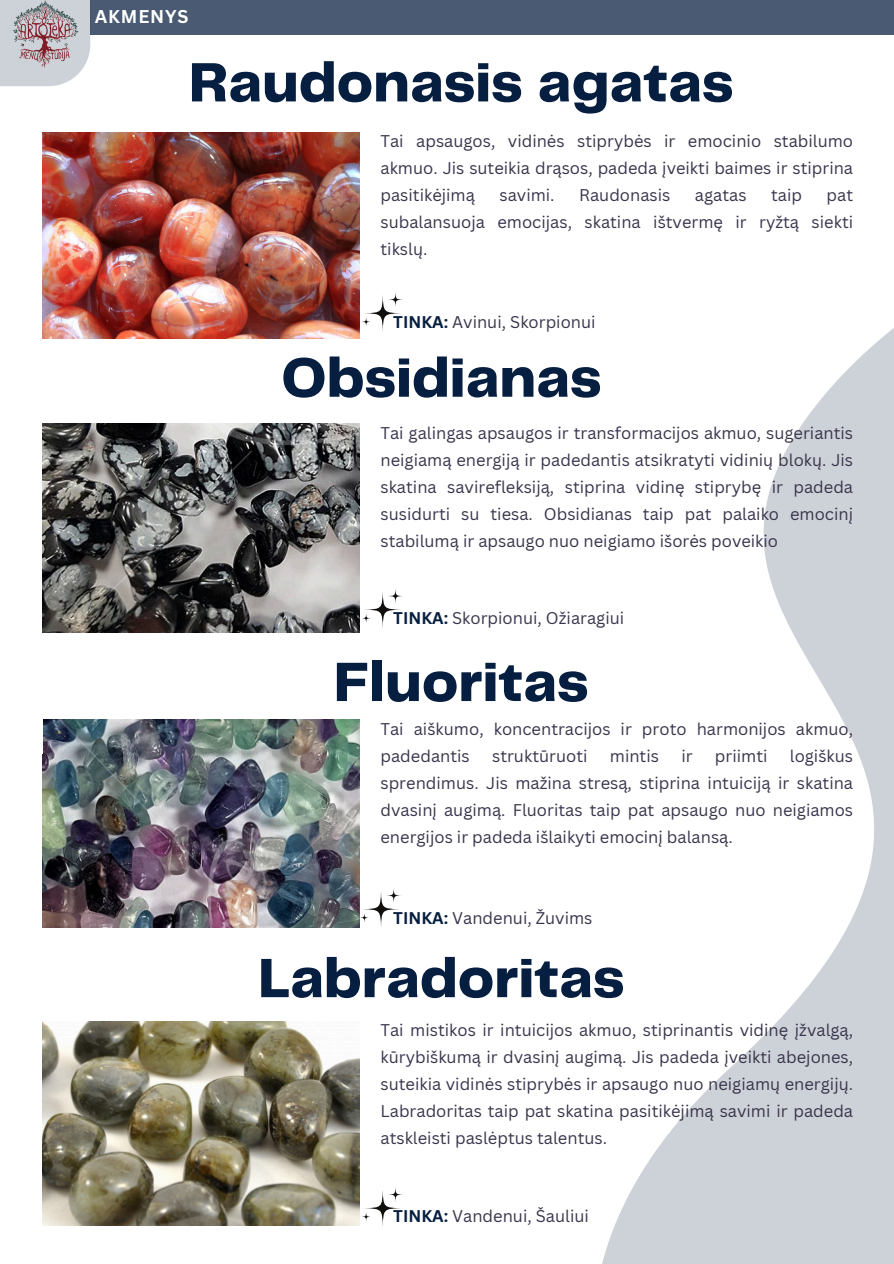
<style>
.page{position:relative;width:894px;height:1264px;background:#fff}
.page>*{position:absolute;margin:0;border:0;box-sizing:border-box;transform-origin:0 0}
.t1{font:800 57.45px "Telegraf";color:#061e3f}
.t2{font:700 18px "Canva Sans";letter-spacing:.05em;color:#fff}
.t3{font:16.5px/27px "Canva Sans";color:#39344b;text-align:justify}
.s1{font-weight:700;color:#061e3f}
</style>
<div class="page">
<svg style="left:602px;top:329px;width:291px;height:934px"></svg>
<img style="left:43px;top:132px;width:316px;height:206px">
<img style="left:43px;top:423px;width:316px;height:210px">
<img style="left:43px;top:720px;width:316px;height:207px">
<img style="left:43px;top:1021px;width:316px;height:204px">
<div style="left:90px;top:0;width:803px;height:34px;background:#495a72"></div>
<svg style="left:0;top:0;width:90px;height:86px;background:#d3d7dd"></svg>
<img style="left:8px;top:0;width:72px;height:70px">
<svg style="left:364px;top:294px;width:37px;height:38px"></svg>
<svg style="left:360px;top:316px;width:11px;height:11px"></svg>
<svg style="left:387px;top:291px;width:16px;height:17px"></svg>
<svg style="left:364px;top:591px;width:37px;height:37px"></svg>
<svg style="left:360px;top:613px;width:11px;height:10px"></svg>
<svg style="left:387px;top:588px;width:16px;height:16px"></svg>
<svg style="left:362px;top:890px;width:37px;height:37px"></svg>
<svg style="left:359px;top:912px;width:10px;height:11px"></svg>
<svg style="left:385px;top:887px;width:17px;height:16px"></svg>
<svg style="left:364px;top:1189px;width:37px;height:37px"></svg>
<svg style="left:360px;top:1211px;width:11px;height:11px"></svg>
<svg style="left:387px;top:1186px;width:16px;height:16px"></svg>
<p class="t2" style="left:95px;top:4px;width:95px">AKMENYS</p>
<p class="t1" style="left:189px;top:58px;width:546px">Raudonasis agatas</p>
<p class="t3" style="left:380px;top:127px;width:474px">Tai apsaugos, vidinės stiprybės ir emocinio stabilumo akmuo. Jis suteikia drąsos, padeda įveikti baimes ir stiprina pasitikėjimą</p>
<p class="t3" style="left:499px;top:181px;width:57px">savimi.</p>
<p class="t3" style="left:579px;top:181px;width:93px">Raudonasis</p>
<p class="t3" style="left:694px;top:181px;width:53px">agatas</p>
<p class="t3" style="left:770px;top:181px;width:32px">taip</p>
<p class="t3" style="left:380px;top:181px;width:474px;text-indent:446px">pat subalansuoja emocijas, skatina ištvermę ir ryžtą siekti tikslų.</p>
<p class="t3" style="left:393px;top:308px;width:204px"><span class="s1">TINKA:</span> Avinui, Skorpionui</p>
<p class="t1" style="left:281px;top:353px;width:322px">Obsidianas</p>
<p class="t3" style="left:380px;top:418px;width:474px">Tai galingas apsaugos ir transformacijos akmuo, sugeriantis neigiamą energiją ir padedantis atsikratyti vidinių blokų. Jis skatina savirefleksiją, stiprina vidinę stiprybę ir padeda susidurti su tiesa. Obsidianas taip pat palaiko emocinį stabilumą ir apsaugo nuo neigiamo išorės poveikio</p>
<h2 class="t3" style="left:393px;top:604px;width:232px"><span class="s1">TINKA:</span> Skorpionui, Ožiaragiui</h2>
<p class="t1" style="left:333px;top:657px;width:256px">Fluoritas</p>
<h1 class="t3" style="left:380px;top:715px;width:474px">Tai aiškumo, koncentracijos ir proto harmonijos akmuo, padedantis</h1>
<h1 class="t3" style="left:380px;top:742px;width:474px;text-indent:409px">logiškus sprendimus. Jis mažina stresą, stiprina intuiciją ir skatina dvasinį augimą. Fluoritas taip pat apsaugo nuo neigiamos energijos ir padeda išlaikyti emocinį balansą.</h1>
<h1 class="t3" style="left:492px;top:742px;width:97px">struktūruoti</h1>
<h1 class="t3" style="left:609px;top:742px;width:51px">mintis</h1>
<h1 class="t3" style="left:681px;top:742px;width:13px">ir</h1>
<h1 class="t3" style="left:714px;top:742px;width:54px">priimti</h1>
<h1 class="t3" style="left:393px;top:903px;width:201px"><span class="s1">TINKA:</span> Vandenui, Žuvims</h1>
<p class="t1" style="left:258px;top:953px;width:368px">Labradoritas</p>
<p class="t3" style="left:380px;top:1016px;width:474px">Tai mistikos ir intuicijos akmuo, stiprinantis vidinę įžvalgą, kūrybiškumą ir dvasinį augimą. Jis padeda įveikti abejones, suteikia vidinės stiprybės ir apsaugo nuo neigiamų energijų.<br>Labradoritas taip pat skatina pasitikėjimą savimi ir padeda atskleisti paslėptus talentus.</p>
<p class="t3" style="left:393px;top:1201px;width:197px"><span class="s1">TINKA:</span> Vandenui, Šauliui</p>
</div>
